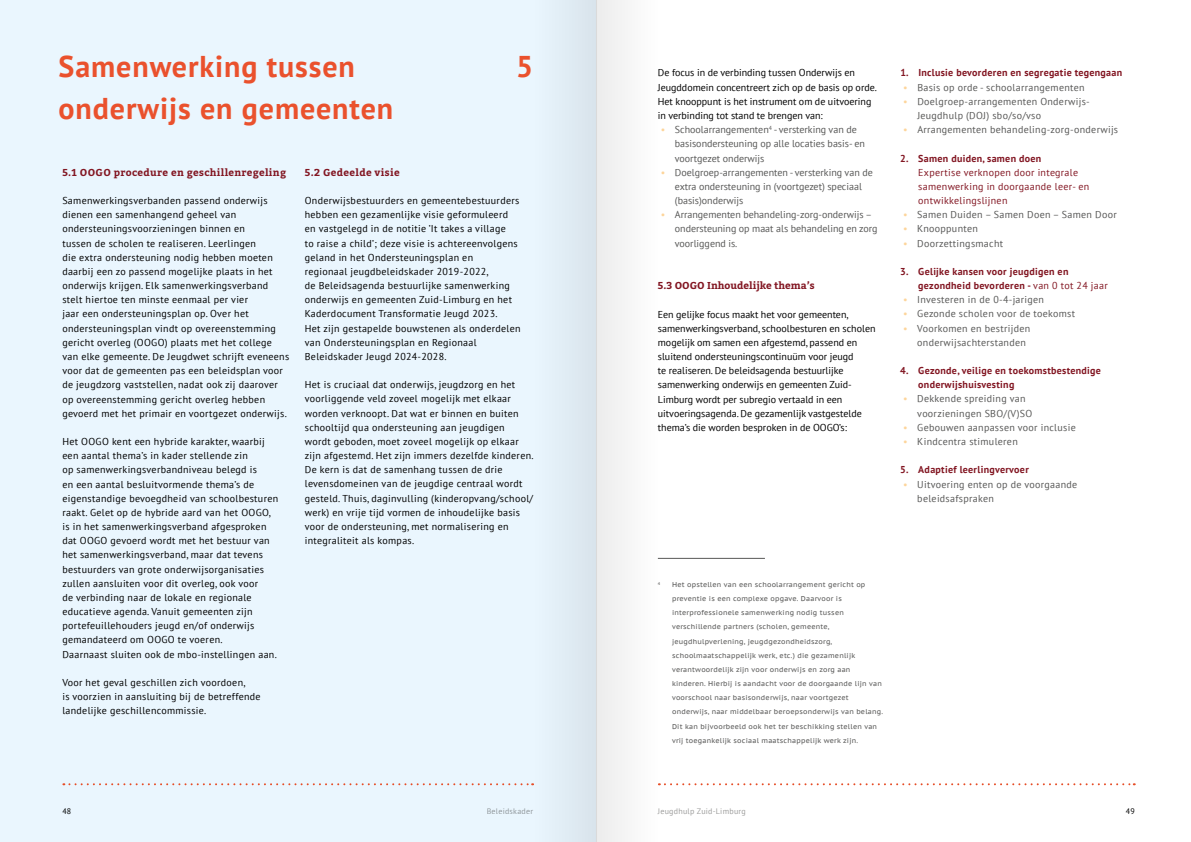
<style>
.page{position:relative;width:1191px;height:842px;background:#fff}
.page>*{position:absolute;margin:0;border:0;box-sizing:border-box;transform-origin:0 0}
.t1{font:700 30px/42.5px "PT Sans";letter-spacing:.03em;color:#ea512d}
.t2{font:10px/14.2px "PT Sans";letter-spacing:.03em;color:#000}
.t3{font:10px/14.2px "PT Sans";color:#000}
.t4{font:10px/14.2px "PT Sans";letter-spacing:.03em;color:#575756}
.t5{font:10px/14.2px "PT Sans";color:#575756}
.t6{font:700 10px/14.2px "PT Sans";letter-spacing:.03em;color:#821622}
.t7{font:10px/14.2px "PT Sans";letter-spacing:.03em;color:#821622}
.t8{font:700 10px "Bitter";letter-spacing:.03em;color:#821622}
.t9{font:700 10px "Bitter";color:#821622}
.t10{font:8px "PT Sans";letter-spacing:.03em;color:#9d9d9c}
.t11{font:8px "PT Sans";color:#000}
.t12{font:7px/14.2px "PT Sans Caption";letter-spacing:.03em;color:#575756}
.t13{font:4.1px "PT Sans Caption";color:#575756}
.s1{color:#fdd59b}
.s2{font-weight:400}
</style>
<div class="page">
<div style="left:0;top:0;width:595px;height:842px;background:#eaf6fe"></div>
<hr style="left:658px;top:558px;width:107px;height:1px;background:#575756">
<svg style="left:63px;top:783px;width:470px;height:2px"></svg>
<svg style="left:659px;top:783px;width:475px;height:2px"></svg>
<div style="left:533px;top:0;width:63px;height:842px;background:#e1edf5"></div>
<div style="left:596px;top:0;width:63px;height:842px;background:#f5f5f5"></div>
<h1 class="t1" style="left:59px;top:44px;width:336px">Samenwerking tussen onderwijs en gemeenten</h1>
<h1 class="t1" style="left:516px;top:44px;width:19px">5</h1>
<p class="t8" style="left:62px;top:166px;width:225px">5.1 OOGO procedure en geschillenregeling</p>
<p class="t2" style="left:62px;top:193px;width:228px">Samenwerkingsverbanden passend onderwijs dienen een samenhangend geheel van ondersteuningsvoorzieningen binnen en<br>tussen de scholen te realiseren. Leerlingen<br>die extra ondersteuning nodig hebben moeten daarbij een zo passend mogelijke plaats in het onderwijs krijgen. Elk samenwerkingsverband stelt hiertoe ten minste eenmaal per vier<br>jaar een ondersteuningsplan op. Over het ondersteuningsplan vindt op overeenstemming gericht overleg (OOGO) plaats met het college van elke gemeente. De Jeugdwet schrijft eveneens voor dat de gemeenten pas een beleidsplan voor de jeugdzorg vaststellen, nadat ook zij daarover op overeenstemming gericht overleg hebben gevoerd met het primair en voortgezet onderwijs.</p>
<p class="t2" style="left:62px;top:434px;width:217px">Het OOGO kent een hybride karakter, waarbij een aantal thema’s in kader stellende zin<br>op samenwerkingsverbandniveau belegd is<br>en een aantal besluitvormende thema’s de eigenstandige bevoegdheid van schoolbesturen raakt. Gelet op de hybride aard van het OOGO, is in het samenwerkingsverband afgesproken dat OOGO gevoerd wordt met het bestuur van het samenwerkingsverband, maar dat tevens bestuurders van grote onderwijsorganisaties zullen aansluiten voor dit overleg, ook voor<br>de verbinding naar de lokale en regionale educatieve agenda. Vanuit gemeenten zijn portefeuillehouders jeugd en/of onderwijs gemandateerd om OOGO te voeren.<br>Daarnaast sluiten ook de mbo-instellingen aan.</p>
<p class="t2" style="left:62px;top:675px;width:200px">Voor het geval geschillen zich voordoen,<br>is voorzien in aansluiting bij de betreffende landelijke geschillencommissie.</p>
<p class="t8" style="left:305px;top:166px;width:96px">5.2 Gedeelde visie</p>
<p class="t2" style="left:305px;top:193px;width:217px">Onderwijsbestuurders en gemeentebestuurders hebben een gezamenlijke visie geformuleerd en vastgelegd in de notitie ’It takes a village<br>to raise a child’; deze visie is achtereenvolgens geland in het Ondersteuningsplan en<br>regionaal jeugdbeleidskader 2019-2022,<br>de Beleidsagenda bestuurlijke samenwerking onderwijs en gemeenten Zuid-Limburg en het Kaderdocument Transformatie Jeugd 2023.<br>Het zijn gestapelde bouwstenen als onderdelen van Ondersteuningsplan en Regionaal Beleidskader Jeugd 2024-2028.</p>
<p class="t2" style="left:305px;top:377px;width:230px">Het is cruciaal dat onderwijs, jeugdzorg en het voorliggende veld zoveel mogelijk met elkaar worden verknoopt. Dat wat er binnen en buiten schooltijd qua ondersteuning aan jeugdigen<br>wordt geboden, moet zoveel mogelijk op elkaar zijn afgestemd. Het zijn immers dezelfde kinderen.<br>De kern is dat de samenhang tussen de drie levensdomeinen van de jeugdige centraal wordt gesteld. Thuis, daginvulling (kinderopvang/school/ werk) en vrije tijd vormen de inhoudelijke basis voor de ondersteuning, met normalisering en integraliteit als kompas.</p>
<p class="t3" style="left:658px;top:66px;width:221px">De focus in de verbinding tussen Onderwijs en Jeugddomein concentreert zich op de basis op orde.<br>Het knooppunt is het instrument om de uitvoering in verbinding tot stand te brengen van:</p>
<p class="t5" style="left:675px;top:122px;width:191px;text-indent:-14px"><span class="s1">•</span> Schoolarrangementen<sup>4</sup> - versterking van de basisondersteuning op alle locaties basis- en voortgezet onderwijs</p>
<p class="t5" style="left:675px;top:165px;width:199px;text-indent:-14px"><span class="s1">•</span> Doelgroep-arrangementen - versterking van de extra ondersteuning in (voortgezet) speciaal (basis)onderwijs</p>
<p class="t5" style="left:675px;top:207px;width:204px;text-indent:-14px"><span class="s1">•</span> Arrangementen behandeling-zorg-onderwijs – ondersteuning op maat als behandeling en zorg voorliggend is.</p>
<p class="t9" style="left:658px;top:279px;width:158px">5.3 OOGO Inhoudelijke thema’s</p>
<p class="t3" style="left:658px;top:307px;width:219px">Een gelijke focus maakt het voor gemeenten, samenwerkingsverband, schoolbesturen en scholen mogelijk om samen een afgestemd, passend en sluitend ondersteuningscontinuüm voor jeugd<br>te realiseren. De beleidsagenda bestuurlijke samenwerking onderwijs en gemeenten Zuid-Limburg wordt per subregio vertaald in een uitvoeringsagenda. De gezamenlijk vastgestelde thema’s die worden besproken in de OOGO’s:</p>
<p class="t6" style="left:900px;top:66px;width:223px">1. Inclusie bevorderen en segregatie tegengaan</p>
<p class="t4" style="left:903px;top:80px;width:183px"><span class="s1">•</span> Basis op orde - schoolarrangementen</p>
<p class="t4" style="left:917px;top:94px;width:174px;text-indent:-14px"><span class="s1">•</span> Doelgroep-arrangementen Onderwijs-<br>Jeugdhulp (DOJ) sbo/so/vso</p>
<p class="t4" style="left:903px;top:122px;width:216px"><span class="s1">•</span> Arrangementen behandeling-zorg-onderwijs</p>
<p class="t6" style="left:900px;top:151px;width:142px">2. Samen duiden, samen doen</p>
<p class="t7" style="left:918px;top:165px;width:172px">Expertise verknopen door integrale samenwerking in doorgaande leer- en ontwikkelingslijnen</p>
<p class="t4" style="left:903px;top:207px;width:215px"><span class="s1">•</span> Samen Duiden – Samen Doen – Samen Door</p>
<p class="t4" style="left:903px;top:222px;width:76px"><span class="s1">•</span> Knooppunten</p>
<p class="t4" style="left:903px;top:236px;width:101px"><span class="s1">•</span> Doorzettingsmacht</p>
<p class="t6" style="left:918px;top:264px;width:191px;text-indent:-18px">3. Gelijke kansen voor jeugdigen en gezondheid bevorderen - <span class="s2">van 0 tot 24 jaar</span></p>
<p class="t4" style="left:903px;top:292px;width:142px"><span class="s1">•</span> Investeren in de 0-4-jarigen</p>
<p class="t4" style="left:903px;top:307px;width:173px"><span class="s1">•</span> Gezonde scholen voor de toekomst</p>
<p class="t4" style="left:917px;top:321px;width:114px;text-indent:-14px"><span class="s1">•</span> Voorkomen en bestrijden onderwijsachterstanden</p>
<p class="t6" style="left:918px;top:363px;width:184px;text-indent:-18px">4. Gezonde, veilige en toekomstbestendige onderwijshuisvesting</p>
<p class="t4" style="left:917px;top:392px;width:116px;text-indent:-14px"><span class="s1">•</span> Dekkende spreiding van voorzieningen SBO/(V)SO</p>
<p class="t4" style="left:903px;top:420px;width:174px"><span class="s1">•</span> Gebouwen aanpassen voor inclusie</p>
<p class="t4" style="left:903px;top:434px;width:116px"><span class="s1">•</span> Kindcentra stimuleren</p>
<p class="t6" style="left:900px;top:462px;width:130px">5. Adaptief leerlingvervoer</p>
<p class="t4" style="left:917px;top:477px;width:161px;text-indent:-14px"><span class="s1">•</span> Uitvoering enten op de voorgaande beleidsafspraken</p>
<p class="t13" style="left:658px;top:580px;width:4px">4</p>
<p class="t12" style="left:672px;top:577px;width:213px">Het opstellen van een schoolarrangement gericht op preventie is een complexe opgave. Daarvoor is interprofessionele samenwerking nodig tussen verschillende partners (scholen, gemeente, jeugdhulpverlening, jeugdgezondheidszorg, schoolmaatschappelijk werk, etc.) die gezamenlijk verantwoordelijk zijn voor onderwijs en zorg aan kinderen. Hierbij is aandacht voor de doorgaande lijn van voorschool naar basisonderwijs, naar voortgezet onderwijs, naar middelbaar beroepsonderwijs van belang.<br>Dit kan bijvoorbeeld ook het ter beschikking stellen van vrij toegankelijk sociaal maatschappelijk werk zijn.</p>
<p class="t11" style="left:62px;top:806px;width:10px">48</p>
<p class="t10" style="left:486px;top:806px;width:48px">Beleidskader</p>
<p class="t10" style="left:658px;top:806px;width:89px">Jeugdhulp Zuid-Limburg</p>
<p class="t11" style="left:1125px;top:806px;width:10px">49</p>
</div>
